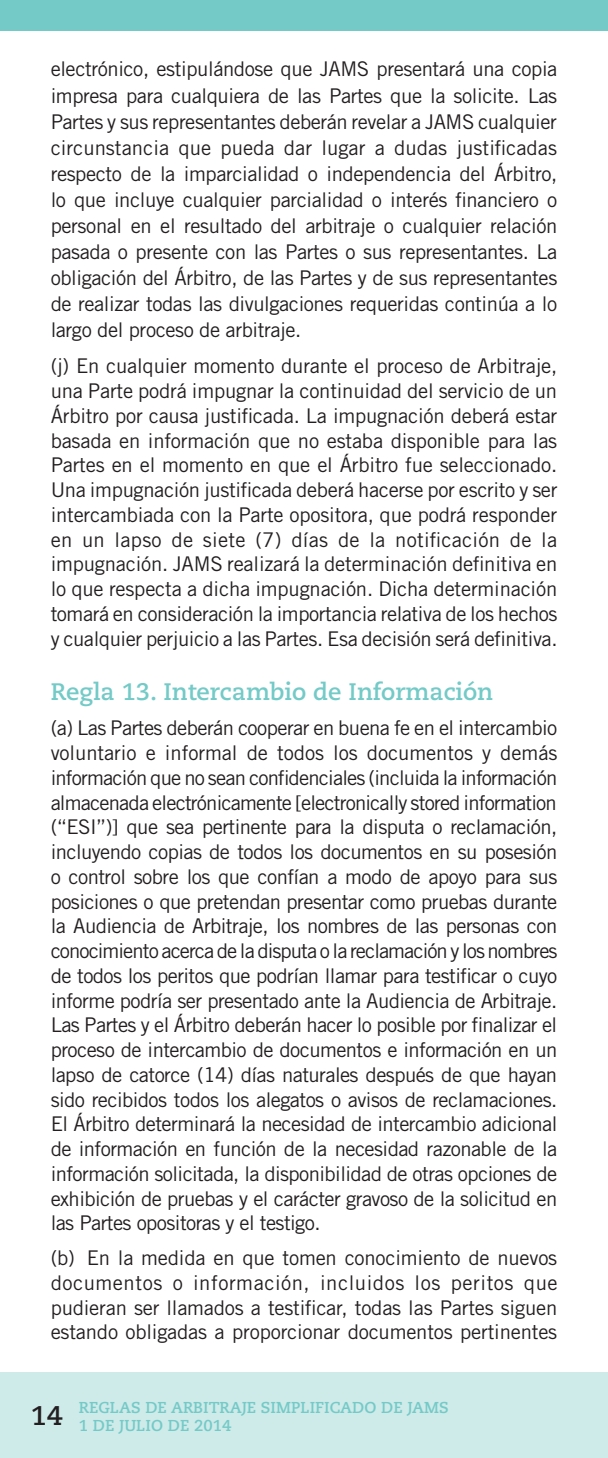
<style>
.page{position:relative;width:608px;height:1458px;background:#fff}
.page>*{position:absolute;margin:0;border:0;box-sizing:border-box;transform-origin:0 0}
.JAMS_Numbered_Heads{font:700 23.85px "Caecilia";color:#73cac7}
.JAMS_Rules_body_copy{font:20.25px/24.8px "Trade Gothic";letter-spacing:-.03em;color:#231f20;text-align:justify}
.JAMS_Rules_body_copy-2{font:20.25px/24.8px "Trade Gothic";letter-spacing:-.01em;color:#231f20}
.t1{font:700 15.75px/18px "Caecilia";color:#73cac7}
</style>
<div class="page">
<div style="left:0;top:1373px;width:608px;height:85px;background:#ceeae9"></div>
<div style="left:0;top:0;width:608px;height:30px;background:#73cac7"></div>
<p class="JAMS_Rules_body_copy" style="left:51px;top:56px;width:508px;line-height:26.1px">electrónico, estipulándose que JAMS presentará una copia impresa para cualquiera de las Partes que la solicite. Las Partes y sus representantes deberán revelar a JAMS cualquier circunstancia que pueda dar lugar a dudas justificadas respecto de la imparcialidad o independencia del Árbitro, lo que incluye cualquier parcialidad o interés financiero o personal en el resultado del arbitraje o cualquier relación pasada o presente con las Partes o sus representantes. La obligación del Árbitro, de las Partes y de sus representantes de realizar todas las divulgaciones requeridas continúa a lo largo del proceso de arbitraje.</p>
<p class="JAMS_Rules_body_copy-2" style="left:51px;top:354px;width:508px">(j) En cualquier momento durante el proceso de Arbitraje, una Parte podrá impugnar la continuidad del servicio de un Árbitro por causa justificada. La impugnación deberá estar basada en información que no estaba disponible para las Partes en el momento en que el Árbitro fue seleccionado.<br>Una impugnación justificada deberá hacerse por escrito y ser intercambiada con la Parte opositora, que podrá responder en un lapso de siete (7) días de la notificación de la impugnación. JAMS realizará la determinación definitiva en lo que respecta a dicha impugnación. Dicha determinación tomará en consideración la importancia relativa de los hechos y cualquier perjuicio a las Partes. Esa decisión será definitiva.</p>
<p class="JAMS_Numbered_Heads" style="left:51px;top:678px;width:444px">Regla 13. Intercambio de Información</p>
<p class="JAMS_Rules_body_copy" style="left:51px;top:715px;width:508px;text-align:left">(a) Las Partes deberán cooperar en buena fe en el intercambio voluntario e informal de todos los documentos y demás información que no sean confidenciales (incluida la información almacenada electrónicamente [electronically stored information (“ESI”)] que sea pertinente para la disputa o reclamación, incluyendo copias de todos los documentos en su posesión o control sobre los que confían a modo de apoyo para sus posiciones o que pretendan presentar como pruebas durante la Audiencia de Arbitraje, los nombres de las personas con conocimiento acerca de la disputa o la reclamación y los nombres de todos los peritos que podrían llamar para testificar o cuyo informe podría ser presentado ante la Audiencia de Arbitraje.<br>Las Partes y el Árbitro deberán hacer lo posible por finalizar el proceso de intercambio de documentos e información en un lapso de catorce (14) días naturales después de que hayan sido recibidos todos los alegatos o avisos de reclamaciones.<br>El Árbitro determinará la necesidad de intercambio adicional de información en función de la necesidad razonable de la información solicitada, la disponibilidad de otras opciones de exhibición de pruebas y el carácter gravoso de la solicitud en las Partes opositoras y el testigo.</p>
<p class="JAMS_Rules_body_copy" style="left:51px;top:1245px;width:508px">(b) En la medida en que tomen conocimiento de nuevos documentos o información, incluidos los peritos que pudieran ser llamados a testificar, todas las Partes siguen estando obligadas a proporcionar documentos pertinentes</p>
<p class="t1" style="left:31px;top:1399px;width:419px;text-indent:48px">REGLAS DE ARBITRAJE SIMPLIFICADO DE JAMS<br><sup>14</sup> 1 DE JULIO DE 2014</p>
</div>
